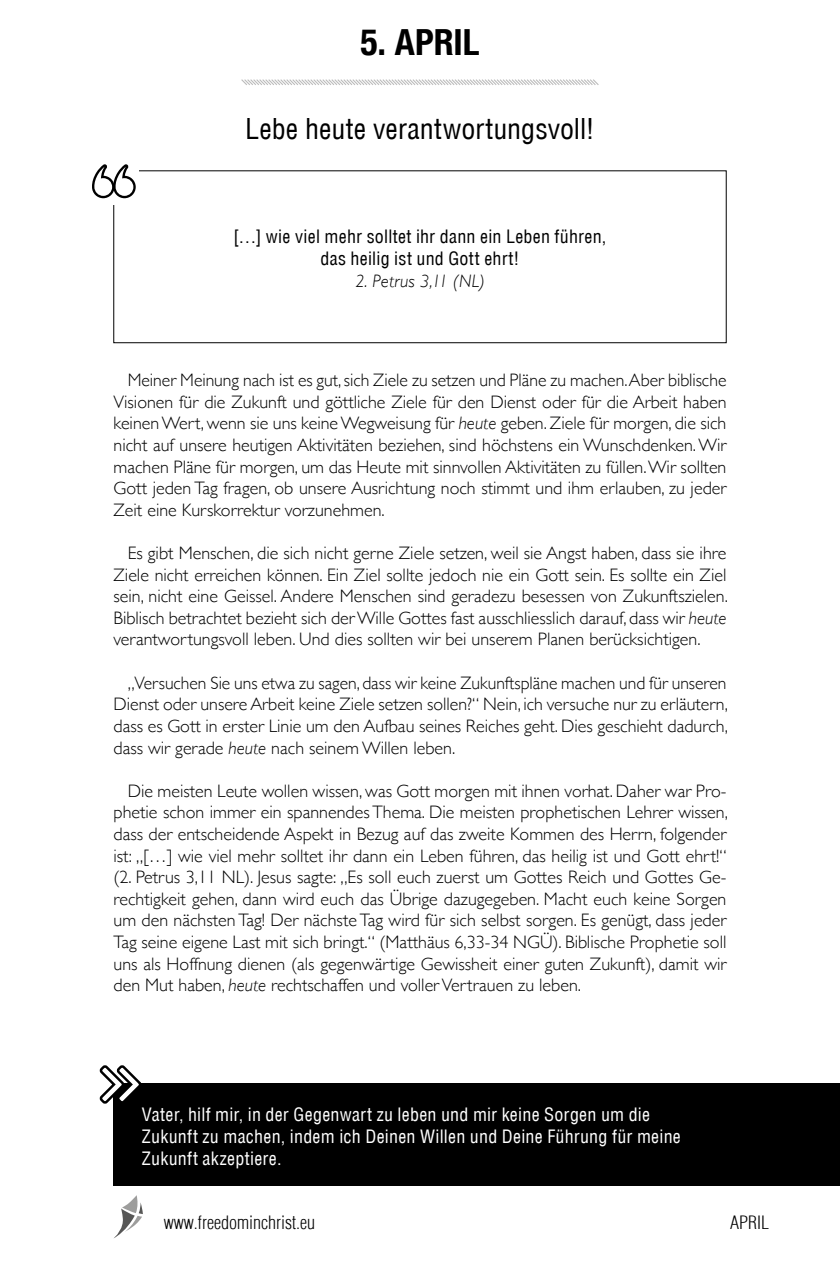
<style>
.page{position:relative;width:840px;height:1276px;background:#fff}
.page>*{position:absolute;margin:0;border:0;box-sizing:border-box;transform-origin:0 0}
.t1{font:700 condensed 36px "Helvetica Neue";letter-spacing:-.005em;color:#000}
.t2{font:condensed 28px "Helvetica";color:#000}
.t3{font:300 18px/21.6px "Gill Sans";color:#000;text-align:justify}
.t4{font:condensed 18px/22px "Helvetica";letter-spacing:.015em;color:#fff}
.t5{font:condensed 18px/22px "Helvetica";letter-spacing:.015em;color:#000;text-align:center}
.t6{font:300 condensed 18px "Helvetica";color:#000}
.t7{font:italic 300 18px "Gill Sans";letter-spacing:.01em;color:#000}
.s1{font-style:italic}
</style>
<div class="page">
<svg style="left:114px;top:1195px;width:29px;height:43px"></svg>
<svg style="left:241px;top:79px;width:358px;height:6px"></svg>
<div style="left:113px;top:1083px;width:726px;height:102px;background:#000"></div>
<svg style="left:99px;top:1065px;width:42px;height:39px"></svg>
<svg style="left:92px;top:164px;width:44px;height:34px"></svg>
<h1 class="t1" style="left:360px;top:20px;width:120px">5. APRIL</h1>
<h2 class="t2" style="left:245px;top:111px;width:351px">Lebe heute verantwortungsvoll!</h2>
<p class="t5" style="left:233px;top:225px;width:374px">[…] wie viel mehr solltet ihr dann ein Leben führen, das heilig ist und Gott ehrt!</p>
<p class="t7" style="left:355px;top:271px;width:131px">2. Petrus 3,11 (NL)</p>
<p class="t3" style="left:113px;top:369px;width:614px;text-indent:14px">Meiner Meinung nach ist es gut, sich Ziele zu setzen und Pläne zu machen. Aber biblische Visionen für die Zukunft und göttliche Ziele für den Dienst oder für die Arbeit haben keinen Wert, wenn sie uns keine Wegweisung für <span class="s1">heute</span> geben. Ziele für morgen, die sich nicht auf unsere heutigen Aktivitäten beziehen, sind höchstens ein Wunschdenken. Wir machen Pläne für morgen, um das Heute mit sinnvollen Aktivitäten zu füllen. Wir sollten Gott jeden Tag fragen, ob unsere Ausrichtung noch stimmt und ihm erlauben, zu jeder Zeit eine Kurskorrektur vorzunehmen.</p>
<p class="t3" style="left:113px;top:541px;width:615px;text-indent:14px">Es gibt Menschen, die sich nicht gerne Ziele setzen, weil sie Angst haben, dass sie ihre Ziele nicht erreichen können. Ein Ziel sollte jedoch nie ein Gott sein. Es sollte ein Ziel sein, nicht eine Geissel. Andere Menschen sind geradezu besessen von Zukunftszielen.<br>Biblisch betrachtet bezieht sich der Wille Gottes fast ausschliesslich darauf, dass wir <span class="s1">heute </span>verantwortungsvoll leben. Und dies sollten wir bei unserem Planen berücksichtigen.</p>
<p class="t3" style="left:113px;top:671px;width:615px;text-indent:14px">„Versuchen Sie uns etwa zu sagen, dass wir keine Zukunftspläne machen und für unseren Dienst oder unsere Arbeit keine Ziele setzen sollen?“ Nein, ich versuche nur zu erläutern, dass es Gott in erster Linie um den Aufbau seines Reiches geht. Dies geschieht dadurch, dass wir gerade <span class="s1">heute</span> nach seinem Willen leben.</p>
<p class="t3" style="left:113px;top:779px;width:615px;text-indent:14px">Die meisten Leute wollen wissen, was Gott morgen mit ihnen vorhat. Daher war Pro&shy;phetie schon immer ein spannendes Thema. Die meisten prophetischen Lehrer wissen, dass der entscheidende Aspekt in Bezug auf das zweite Kommen des Herrn, folgender ist: „[…] wie viel mehr solltet ihr dann ein Leben führen, das heilig ist und Gott ehrt!“ (2. Petrus 3,11 NL). Jesus sagte: „Es soll euch zuerst um Gottes Reich und Gottes Ge&shy;rechtigkeit gehen, dann wird euch das Übrige dazugegeben. Macht euch keine Sorgen um den nächsten Tag! Der nächste Tag wird für sich selbst sorgen. Es genügt, dass jeder Tag seine eigene Last mit sich bringt.“ (Matthäus 6,33-34 NGÜ). Biblische Prophetie soll uns als Hoffnung dienen (als gegenwärtige Gewissheit einer guten Zukunft), damit wir den Mut haben, <span class="s1">heute</span> rechtschaffen und voller Vertrauen zu leben.</p>
<p class="t4" style="left:142px;top:1103px;width:540px">Vater, hilf mir, in der Gegenwart zu leben und mir keine Sorgen um die<br>Zukunft zu machen, indem ich Deinen Willen und Deine Führung für meine<br>Zukunft akzeptiere.</p>
<p class="t6" style="left:164px;top:1211px;width:152px">www.freedominchrist.eu</p>
<p class="t6" style="left:729px;top:1211px;width:40px">APRIL</p>
</div>
